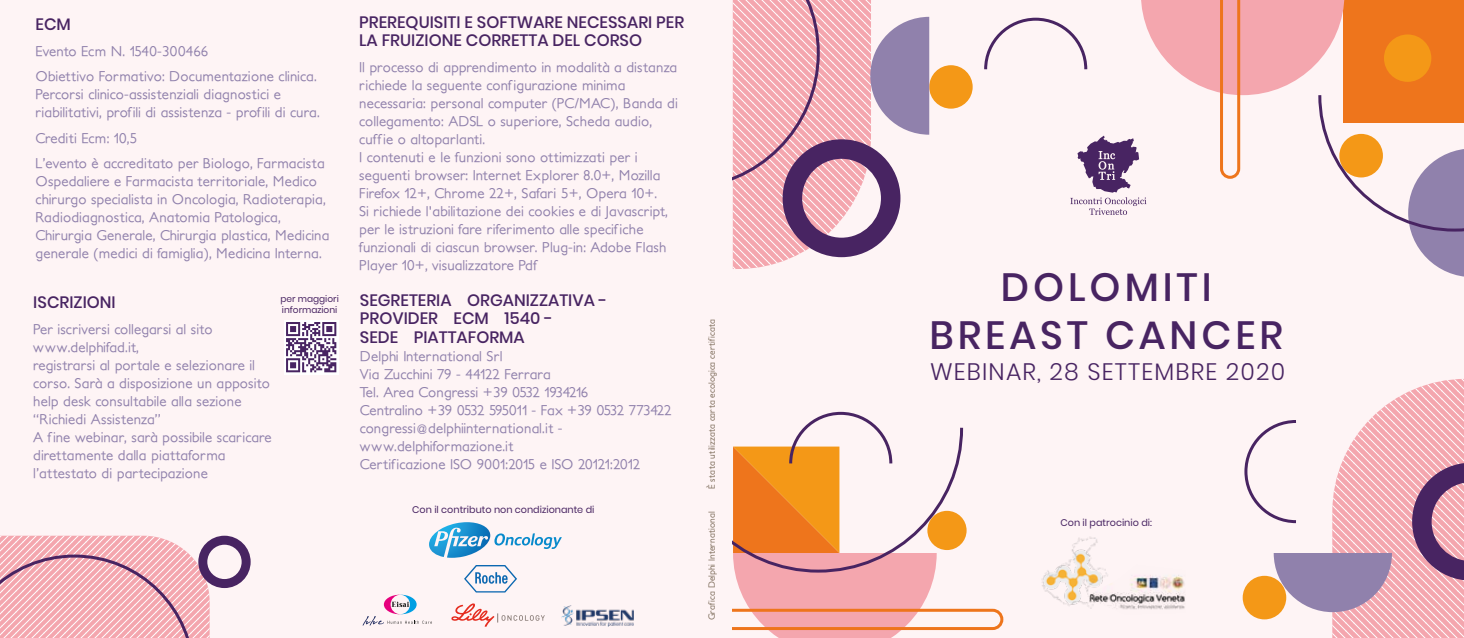
<style>
.page{position:relative;width:1464px;height:638px;background:#fef4f5}
.page>*{position:absolute;margin:0;border:0;box-sizing:border-box;transform-origin:0 0}
.t1{font:500 39.3px/47.2px "Poppins";letter-spacing:.1em;color:#482462;text-align:center}
.t2{font:300 23.7px "Poppins";letter-spacing:.05em;color:#482462}
.t3{font:500 16.5px/18px "Poppins";color:#482462}
.t4{font:500 14.25px/18px "Petita";letter-spacing:.015em;color:#9081ac}
.t5{font:9.6px "Poppins";color:#482462}
.t6{font:500 9px "Petita";letter-spacing:.015em;color:#7b6a58}
.t7{font:9px/10.8px "Poppins";color:#482462}
</style>
<div class="page">
<div style="left:929px;top:65px;width:44px;height:44px;background:#f49817;border-radius:50%"></div>
<svg style="left:733px;top:411px;width:271px;height:227px"></svg>
<svg style="left:1243px;top:379px;width:221px;height:259px"></svg>
<svg style="left:733px;top:0;width:196px;height:269px"></svg>
<svg style="left:0;top:536px;width:251px;height:102px"></svg>
<svg style="left:464px;top:565px;width:53px;height:27px"></svg>
<svg style="left:451px;top:603px;width:94px;height:24px"></svg>
<svg style="left:429px;top:522px;width:133px;height:36px"></svg>
<svg style="left:363px;top:594px;width:69px;height:31px"></svg>
<img style="left:562px;top:605px;width:71px;height:21px">
<svg style="left:284px;top:320px;width:54px;height:54px"></svg>
<svg style="left:286px;top:322px;width:50px;height:50px"></svg>
<svg style="left:984px;top:0;width:480px;height:277px"></svg>
<img style="left:1042px;top:537px;width:56px;height:70px">
<img style="left:1090px;top:565px;width:95px;height:45px">
<p class="t3" style="left:36px;top:16px;width:37px">ECM</p>
<p class="t4" style="left:36px;top:39px;width:283px;line-height:25.5px">Evento Ecm N. 1540-300466<br>Obiettivo Formativo: Documentazione clinica.</p>
<p class="t4" style="left:36px;top:86px;width:286px">Percorsi clinico-assistenziali diagnostici e riabilitativi, profili di assistenza - profili di cura.</p>
<p class="t4" style="left:36px;top:126px;width:291px;line-height:25.5px">Crediti Ecm: 10,5<br>L’evento è accreditato per Biologo, Farmacista</p>
<p class="t4" style="left:36px;top:173px;width:295px">Ospedaliere e Farmacista territoriale, Medico chirurgo specialista in Oncologia, Radioterapia, Radiodiagnostica, Anatomia Patologica, Chirurgia Generale, Chirurgia plastica, Medicina generale (medici di famiglia), Medicina Interna.</p>
<p class="t3" style="left:33px;top:293px;width:84px">ISCRIZIONI</p>
<p class="t4" style="left:33px;top:320px;width:240px">Per iscriversi collegarsi al sito www.delphifad.it,<br>registrarsi al portale e selezionare il corso. Sarà a disposizione un apposito help desk consultabile alla sezione “Richiedi Assistenza”<br>A fine webinar, sarà possibile scaricare direttamente dalla piattaforma l’attestato di partecipazione</p>
<p class="t7" style="left:280px;top:294px;width:60px">per maggiori informazioni</p>
<p class="t3" style="left:359px;top:14px;width:327px">PREREQUISITI E SOFTWARE NECESSARI PER<br>LA FRUIZIONE CORRETTA DEL CORSO</p>
<p class="t4" style="left:359px;top:58px;width:320px">Il processo di apprendimento in modalità a distanza richiede la seguente configurazione minima necessaria: personal computer (PC/MAC), Banda di collegamento: ADSL o superiore, Scheda audio, cuffie o altoparlanti.<br>I contenuti e le funzioni sono ottimizzati per i seguenti browser: Internet Explorer 8.0+, Mozilla Firefox 12+, Chrome 22+, Safari 5+, Opera 10+.<br>Si richiede l'abilitazione dei cookies e di Javascript, per le istruzioni fare riferimento alle specifiche funzionali di ciascun browser. Plug-in: Adobe Flash Player 10+, visualizzatore Pdf</p>
<p class="t3" style="left:360px;top:292px;width:249px">SEGRETERIA ORGANIZZATIVA -<br>PROVIDER ECM 1540 -<br>SEDE PIATTAFORMA</p>
<p class="t4" style="left:360px;top:347px;width:313px">Delphi International Srl<br>Via Zucchini 79 - 44122 Ferrara<br>Tel. Area Congressi +39 0532 1934216<br>Centralino +39 0532 595011 - Fax +39 0532 773422 congressi@delphiinternational.it - www.delphiformazione.it<br>Certificazione ISO 9001:2015 e ISO 20121:2012</p>
<p class="t5" style="left:412px;top:503px;width:184px">Con il contributo non condizionante di</p>
<p class="t6" style="left:707px;top:489px;width:171px;rotate:-90deg">È stata utilizzata carta ecologica certificata</p>
<p class="t6" style="left:707px;top:620px;width:110px;rotate:-90deg">Grafica Delphi International</p>
<h1 class="t1" style="left:929px;top:264px;width:355px">DOLOMITI<br>BREAST CANCER</h1>
<h2 class="t2" style="left:930px;top:358px;width:357px">WEBINAR, 28 SETTEMBRE 2020</h2>
<p class="t5" style="left:1060px;top:517px;width:93px">Con il patrocinio di:</p>
</div>
